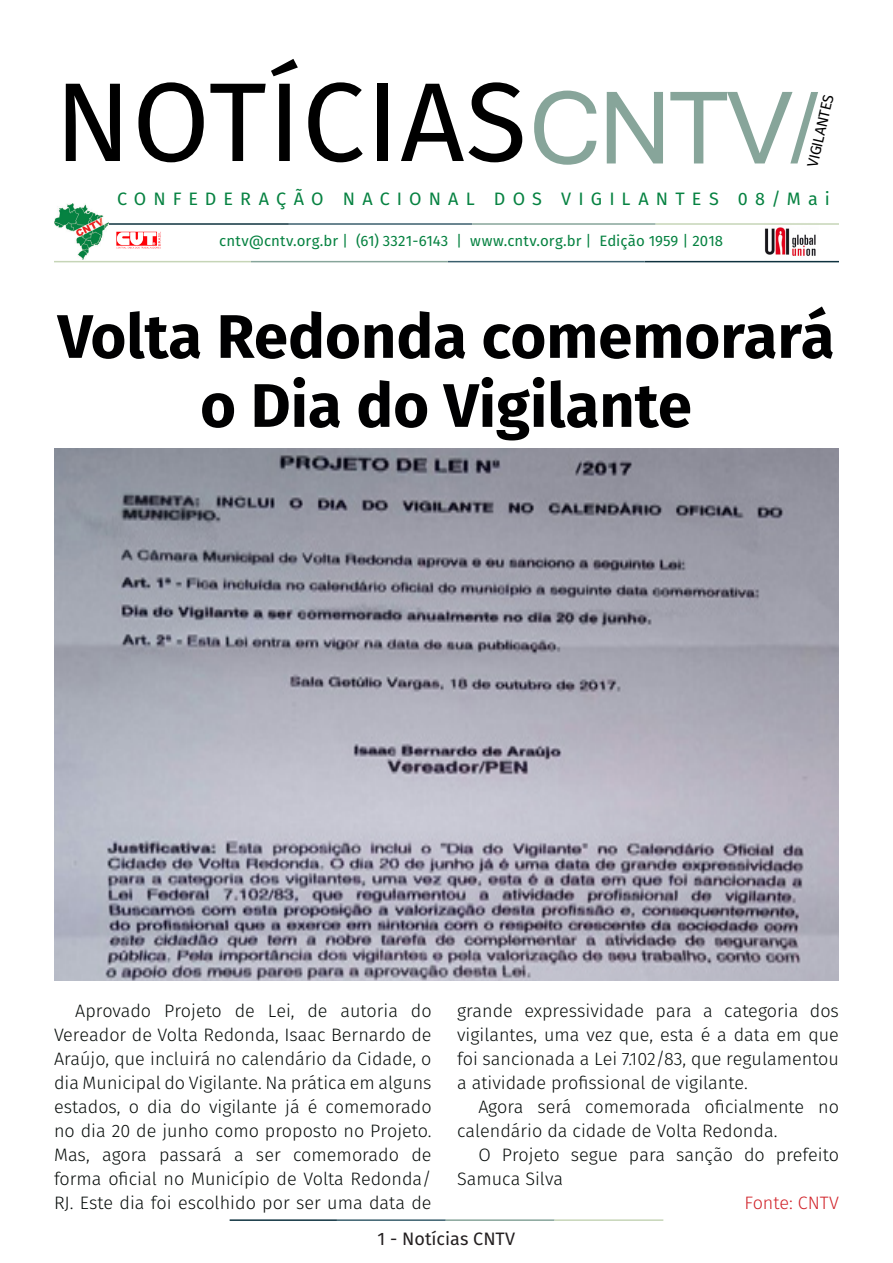
<style>
.page{position:relative;width:893px;height:1263px;background:#fff}
.page>*{position:absolute;margin:0;border:0;box-sizing:border-box;transform-origin:0 0}
.t1{font:112.2px "Fira Sans";letter-spacing:.01em;color:#000}
.t2{font:111px "Latha";color:#87a59a}
.t3{font:700 61.5px/69px "Fira Sans";color:#000001;text-align:center}
.t4{font:300 18px/24px "Fira Sans";color:#080d0b;text-align:justify}
.t5{font:18px "Fira Sans";letter-spacing:.395em;color:#068241}
.t6{font:18px "Fira Sans";color:#231f20}
.t7{font:300 18px "Fira Sans";color:#d1232a}
.t8{font:15px "Fira Sans";letter-spacing:.005em;color:#068241}
.t9{font:15px "Fira Sans";color:#000001}
</style>
<div class="page">
<hr style="left:230px;top:1219px;width:107px;height:2px;background:#0e323f">
<hr style="left:337px;top:1219px;width:109px;height:2px;background:#3a5f6d">
<hr style="left:446px;top:1219px;width:109px;height:2px;background:#87a59a">
<hr style="left:555px;top:1219px;width:108px;height:2px;background:#c6d5b7">
<img style="left:764px;top:227px;width:54px;height:34px">
<hr style="left:108px;top:223px;width:181px;height:2px;background:#0e323f">
<hr style="left:289px;top:223px;width:183px;height:2px;background:#3a5f6d">
<hr style="left:472px;top:223px;width:184px;height:2px;background:#87a59a">
<hr style="left:656px;top:223px;width:183px;height:2px;background:#c6d5b7">
<hr style="left:645px;top:261px;width:194px;height:1px;background:#0e323f">
<hr style="left:448px;top:261px;width:197px;height:1px;background:#3a5f6d">
<hr style="left:251px;top:261px;width:197px;height:1px;background:#87a59a">
<hr style="left:54px;top:261px;width:197px;height:1px;background:#c6d5b7">
<img style="left:54px;top:203px;width:54px;height:57px">
<img style="left:108px;top:222px;width:61px;height:27px">
<img style="left:54px;top:449px;width:785px;height:531px">
<p class="t1" style="left:55px;top:37px;width:474px">NOTÍCIAS</p>
<p class="t2" style="left:529px;top:40px;width:290px">CNTV/</p>
<p class="t9" style="left:801px;top:164px;width:76px;rotate:-77deg">VIGILANTES</p>
<p class="t5" style="left:117px;top:185px;width:714px">CONFEDERAÇÃO NACIONAL DOS VIGILANTES 08/Mai</p>
<p class="t8" style="left:219px;top:230px;width:505px">cntv@cntv.org.br | (61) 3321-6143 | www.cntv.org.br | Edição 1959 | 2018</p>
<p class="t3" style="left:58px;top:298px;width:778px">Volta Redonda comemorará o Dia do Vigilante</p>
<p class="t4" style="left:54px;top:998px;width:379px;text-indent:21px">Aprovado Projeto de Lei, de autoria do Vereador de Volta Redonda, Isaac Bernardo de Araújo, que incluirá no calendário da Cidade, o dia Municipal do Vigilante. Na prática em alguns estados, o dia do vigilante já é comemorado no dia 20 de junho como proposto no Projeto.<br>Mas, agora passará a ser comemorado de forma oficial no Município de Volta Redonda/ RJ. Este dia foi escolhido por ser uma data de</p>
<p class="t4" style="left:457px;top:998px;width:383px">grande expressividade para a categoria dos vigilantes, uma vez que, esta é a data em que foi sancionada a Lei 7.102/83, que regulamentou a atividade profissional de vigilante.</p>
<p class="t4" style="left:457px;top:1094px;width:383px;text-indent:21px">Agora será comemorada oficialmente no calendário da cidade de Volta Redonda.</p>
<p class="t4" style="left:457px;top:1142px;width:383px;text-indent:21px">O Projeto segue para sanção do prefeito<br>Samuca Silva</p>
<p class="t7" style="left:744px;top:1190px;width:96px">Fonte: CNTV</p>
<p class="t6" style="left:378px;top:1225px;width:139px">1 - Notícias CNTV</p>
</div>
